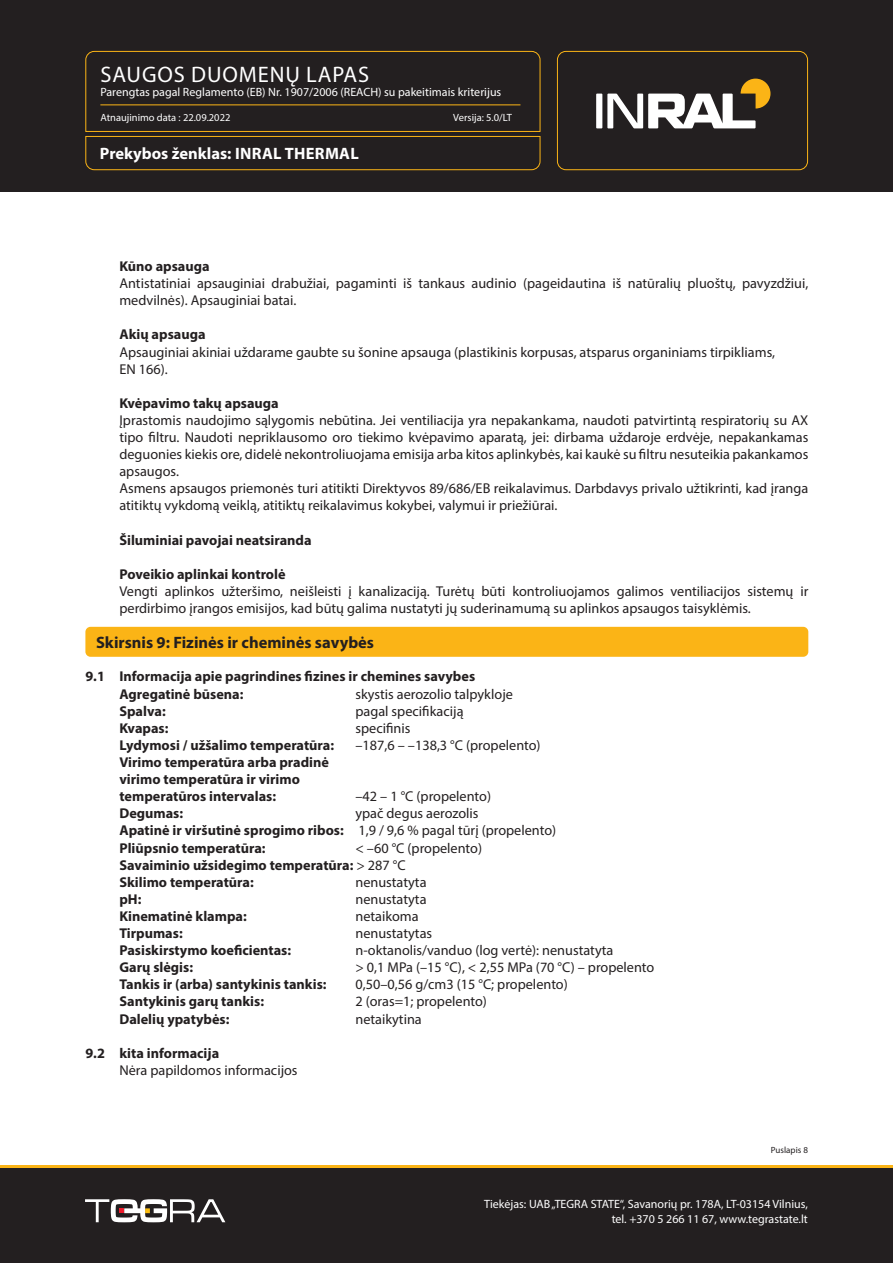
<style>
.page{position:relative;width:893px;height:1263px;background:#fff}
.page>*{position:absolute;margin:0;border:0;box-sizing:border-box;transform-origin:0 0}
.t1{font:22.5px "Myriad Pro";letter-spacing:.04em;color:#fff}
.Skyrius_baltas{font:700 16.5px "Myriad Pro";color:#231f20}
.t2{font:700 16.5px "Myriad Pro";letter-spacing:.005em;color:#fff}
.Tekstas_paprastas_Bo{font:14.25px/17.1px "Myriad Pro";color:#231f20}
.Tekstas_paprastas_Bo-2{font:700 14.25px "Myriad Pro";color:#231f20}
.t3{font:12px/14.4px "Myriad Pro";color:#fff;text-align:right}
.t4{font:10.5px "Myriad Pro";color:#fff}
.t5{font:9px "Myriad Pro";color:#231f20}
.s1{font-weight:400}
</style>
<div class="page">
<div style="left:0;top:1165px;width:893px;height:98px;background:#231f20"></div>
<div style="left:0;top:0;width:893px;height:191px;background:#231f20"></div>
<svg style="left:85px;top:51px;width:456px;height:119px"></svg>
<div style="left:557px;top:51px;width:251px;height:119px;border:1px solid #fbb416;border-radius:9px"></div>
<hr style="left:100px;top:104px;width:420px;height:1px;background:#fbb416">
<svg style="left:85px;top:1199px;width:140px;height:23px"></svg>
<div style="left:596px;top:94px;width:6px;height:34px;background:#fff"></div>
<svg style="left:607px;top:79px;width:163px;height:49px"></svg>
<hr style="left:0;top:1165px;width:893px;height:2px;background:#fbb416">
<div style="left:85px;top:627px;width:723px;height:30px;background:#fbb416;border-radius:5px"></div>
<h1 class="t1" style="left:101px;top:60px;width:270px">SAUGOS DUOMENŲ LAPAS</h1>
<p class="t3" style="left:100px;top:85px;width:402px">Parengtas pagal Reglamento (EB) Nr. 1907/2006 (REACH) su pakeitimais kriterijus</p>
<p class="t4" style="left:100px;top:111px;width:132px">Atnaujinimo data : 22.09.2022</p>
<p class="t4" style="left:453px;top:111px;width:60px">Versija: 5.0/LT</p>
<p class="t2" style="left:100px;top:142px;width:260px">Prekybos ženklas: INRAL THERMAL</p>
<p class="Tekstas_paprastas_Bo-2" style="left:119px;top:257px;width:92px">Kūno apsauga</p>
<p class="Tekstas_paprastas_Bo" style="left:119px;top:275px;width:690px">Antistatiniai apsauginiai drabužiai, pagaminti iš tankaus audinio (pageidautina iš natūralių pluoštų, pavyzdžiui, medvilnės). Apsauginiai batai.</p>
<p class="Tekstas_paprastas_Bo-2" style="left:119px;top:325px;width:88px">Akių apsauga</p>
<p class="Tekstas_paprastas_Bo" style="left:119px;top:343px;width:657px">Apsauginiai akiniai uždarame gaubte su šonine apsauga (plastikinis korpusas, atsparus organiniams tirpikliams,</p>
<p class="Tekstas_paprastas_Bo" style="left:119px;top:360px;width:50px">EN 166).</p>
<p class="Tekstas_paprastas_Bo-2" style="left:119px;top:394px;width:161px">Kvėpavimo takų apsauga</p>
<p class="Tekstas_paprastas_Bo" style="left:119px;top:411px;width:690px;text-align:justify">Įprastomis naudojimo sąlygomis nebūtina. Jei ventiliacija yra nepakankama, naudoti patvirtintą respiratorių su AX tipo filtru. Naudoti nepriklausomo oro tiekimo kvėpavimo aparatą, jei: dirbama uždaroje erdvėje, nepakankamas deguonies kiekis ore, didelė nekontroliuojama emisija arba kitos aplinkybės, kai kaukė su filtru nesuteikia pakankamos apsaugos.</p>
<p class="Tekstas_paprastas_Bo" style="left:119px;top:480px;width:690px">Asmens apsaugos priemonės turi atitikti Direktyvos 89/686/EB reikalavimus. Darbdavys privalo užtikrinti, kad įranga atitiktų vykdomą veiklą, atitiktų reikalavimus kokybei, valymui ir priežiūrai.</p>
<p class="Tekstas_paprastas_Bo-2" style="left:119px;top:531px;width:194px">Šiluminiai pavojai neatsiranda</p>
<p class="Tekstas_paprastas_Bo-2" style="left:119px;top:565px;width:168px">Poveikio aplinkai kontrolė</p>
<p class="Tekstas_paprastas_Bo" style="left:119px;top:582px;width:690px">Vengti aplinkos užteršimo, neišleisti į kanalizaciją. Turėtų būti kontroliuojamos galimos ventiliacijos sistemų ir perdirbimo įrangos emisijos, kad būtų galima nustatyti jų suderinamumą su aplinkos apsaugos taisyklėmis.</p>
<p class="Skyrius_baltas" style="left:96px;top:632px;width:280px">Skirsnis 9: Fizinės ir cheminės savybės</p>
<p class="Tekstas_paprastas_Bo-2" style="left:85px;top:667px;width:391px">9.1 Informacija apie pagrindines fizines ir chemines savybes</p>
<p class="Tekstas_paprastas_Bo-2" style="left:119px;top:684px;width:126px">Agregatinė būsena:</p>
<p class="Tekstas_paprastas_Bo" style="left:355px;top:685px;width:159px">skystis aerozolio talpykloje</p>
<p class="Tekstas_paprastas_Bo-2" style="left:119px;top:702px;width:48px">Spalva:</p>
<p class="Tekstas_paprastas_Bo" style="left:355px;top:702px;width:110px">pagal specifikaciją</p>
<p class="Tekstas_paprastas_Bo-2" style="left:119px;top:719px;width:51px">Kvapas:</p>
<p class="Tekstas_paprastas_Bo" style="left:355px;top:719px;width:56px">specifinis</p>
<p class="Tekstas_paprastas_Bo-2" style="left:119px;top:736px;width:216px">Lydymosi / užšalimo temperatūra:</p>
<p class="Tekstas_paprastas_Bo" style="left:355px;top:736px;width:187px">–187,6 – –138,3 °C (propelento)</p>
<p class="Tekstas_paprastas_Bo-2" style="left:119px;top:753px;width:211px">Virimo temperatūra arba pradinė</p>
<p class="Tekstas_paprastas_Bo-2" style="left:119px;top:770px;width:182px">virimo temperatūra ir virimo</p>
<p class="Tekstas_paprastas_Bo-2" style="left:119px;top:787px;width:158px">temperatūros intervalas:</p>
<p class="Tekstas_paprastas_Bo" style="left:355px;top:788px;width:137px">–42 – 1 °C (propelento)</p>
<p class="Tekstas_paprastas_Bo-2" style="left:119px;top:804px;width:65px">Degumas:</p>
<p class="Tekstas_paprastas_Bo" style="left:355px;top:805px;width:125px">ypač degus aerozolis</p>
<p class="Tekstas_paprastas_Bo-2" style="left:119px;top:821px;width:438px">Apatinė ir viršutinė sprogimo ribos: <span class="s1">1,9 / 9,6 % pagal tūrį (propelento)</span></p>
<p class="Tekstas_paprastas_Bo-2" style="left:119px;top:838px;width:148px">Pliūpsnio temperatūra:</p>
<p class="Tekstas_paprastas_Bo" style="left:355px;top:839px;width:128px">&lt; –60 °C (propelento)</p>
<p class="Tekstas_paprastas_Bo-2" style="left:119px;top:855px;width:288px">Savaiminio užsidegimo temperatūra: <span class="s1">&gt; 287 °C</span></p>
<p class="Tekstas_paprastas_Bo-2" style="left:119px;top:873px;width:136px">Skilimo temperatūra:</p>
<p class="Tekstas_paprastas_Bo" style="left:355px;top:873px;width:73px">nenustatyta</p>
<p class="Tekstas_paprastas_Bo-2" style="left:119px;top:890px;width:24px">pH:</p>
<p class="Tekstas_paprastas_Bo" style="left:355px;top:890px;width:73px">nenustatyta</p>
<p class="Tekstas_paprastas_Bo-2" style="left:119px;top:907px;width:129px">Kinematinė klampa:</p>
<p class="Tekstas_paprastas_Bo" style="left:355px;top:907px;width:65px">netaikoma</p>
<p class="Tekstas_paprastas_Bo-2" style="left:119px;top:924px;width:65px">Tirpumas:</p>
<p class="Tekstas_paprastas_Bo" style="left:355px;top:924px;width:78px">nenustatytas</p>
<p class="Tekstas_paprastas_Bo-2" style="left:119px;top:941px;width:173px">Pasiskirstymo koeficientas:</p>
<p class="Tekstas_paprastas_Bo" style="left:355px;top:941px;width:259px">n-oktanolis/vanduo (log vertė): nenustatyta</p>
<p class="Tekstas_paprastas_Bo-2" style="left:119px;top:958px;width:75px">Garų slėgis:</p>
<p class="Tekstas_paprastas_Bo" style="left:355px;top:959px;width:300px">&gt; 0,1 MPa (–15 °C), &lt; 2,55 MPa (70 °C) – propelento</p>
<p class="Tekstas_paprastas_Bo-2" style="left:119px;top:975px;width:209px">Tankis ir (arba) santykinis tankis:</p>
<p class="Tekstas_paprastas_Bo" style="left:355px;top:976px;width:214px">0,50–0,56 g/cm3 (15 °C; propelento)</p>
<p class="Tekstas_paprastas_Bo-2" style="left:119px;top:992px;width:146px">Santykinis garų tankis:</p>
<p class="Tekstas_paprastas_Bo" style="left:355px;top:993px;width:133px">2 (oras=1; propelento)</p>
<p class="Tekstas_paprastas_Bo-2" style="left:119px;top:1009px;width:112px">Dalelių ypatybės:</p>
<p class="Tekstas_paprastas_Bo" style="left:355px;top:1010px;width:68px">netaikytina</p>
<p class="Tekstas_paprastas_Bo-2" style="left:85px;top:1044px;width:135px">9.2 kita informacija</p>
<p class="Tekstas_paprastas_Bo" style="left:119px;top:1061px;width:180px">Nėra papildomos informacijos</p>
<p class="t5" style="left:771px;top:1144px;width:38px">Puslapis 8</p>
<p class="t3" style="left:484px;top:1197px;width:325px">Tiekėjas: UAB „TEGRA STATE“, Savanorių pr. 178A, LT-03154 Vilnius, tel. +370 5 266 11 67, www.tegrastate.lt</p>
</div>
